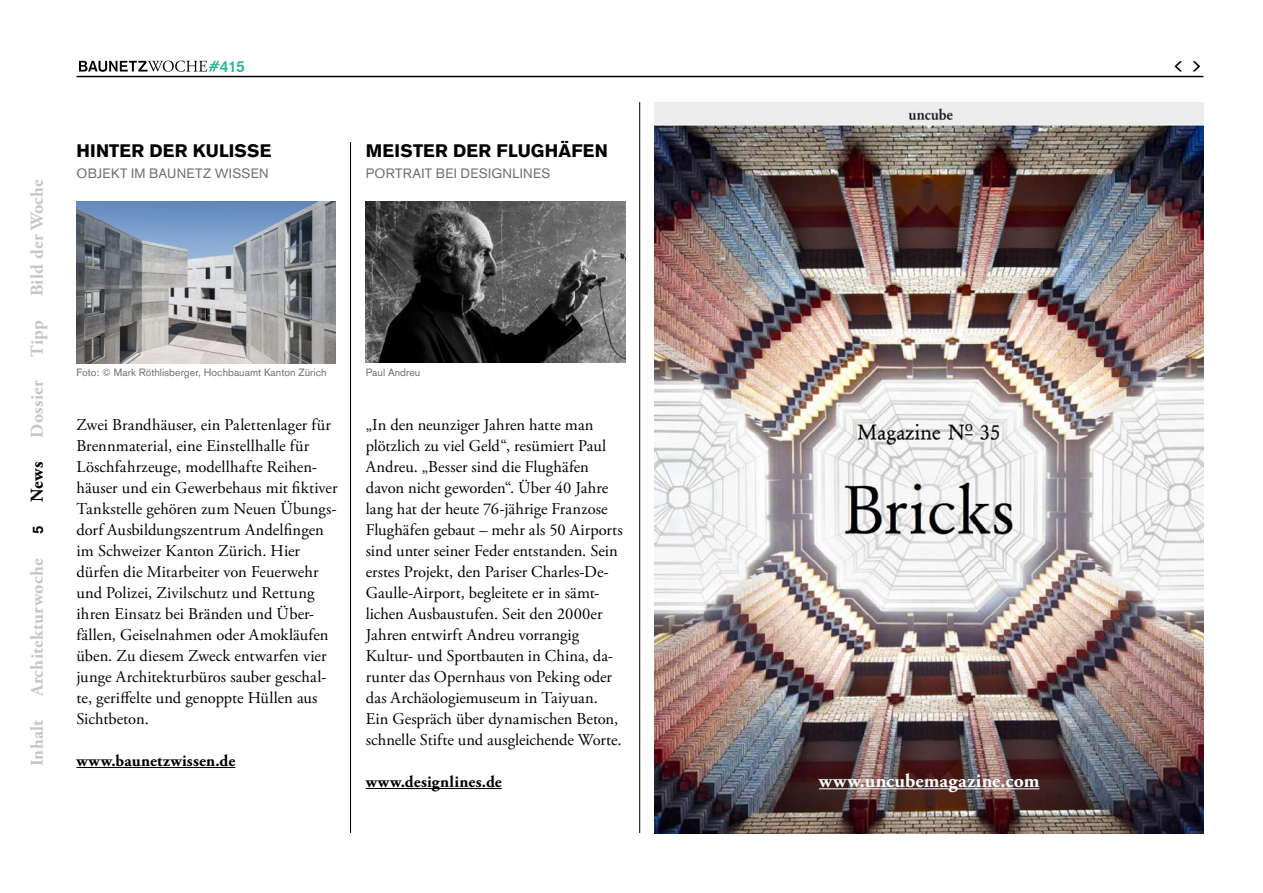
<style>
.page{position:relative;width:1263px;height:893px;background:#fff}
.page>*{position:absolute;margin:0;border:0;box-sizing:border-box;transform-origin:0 0}
.t1{font:700 19.5px "Adobe Garamond Pro";letter-spacing:.01em;color:#fff}
.t2{font:700 18px "Adobe Garamond Pro";letter-spacing:.02em;color:#c6c6c6}
.t3{font:700 18px "Akzidenz Grotesk BQ";letter-spacing:.015em;color:#000}
.t4{font:700 18px "Adobe Garamond Pro";color:#000}
.t5{font:16.5px/21px "Adobe Garamond Pro";color:#000}
.t6{font:700 16.5px "Adobe Garamond Pro";letter-spacing:.015em;color:#000}
.t7{font:500 15.75px "Akzidenz Grotesk BQ";color:#28b69f}
.t8{font:500 15px "Akzidenz Grotesk BQ";color:#000}
.t9{font:13.5px "Akzidenz Grotesk BQ";letter-spacing:.02em;color:#706f6f}
.t10{font:10.5px "Akzidenz Grotesk BQ";color:#706f6f}
</style>
<div class="page">
<hr style="left:77px;top:76px;width:1126px;height:1px;background:#000">
<svg style="left:1192px;top:61px;width:8px;height:10px"></svg>
<svg style="left:1174px;top:61px;width:8px;height:10px"></svg>
<img style="left:655px;top:102px;width:548px;height:731px">
<hr style="left:350px;top:142px;width:1px;height:691px;background:#000">
<hr style="left:639px;top:102px;width:1px;height:731px;background:#000">
<hr style="left:76px;top:767px;width:159px;height:1px;background:#000">
<img style="left:77px;top:202px;width:258px;height:161px">
<hr style="left:366px;top:788px;width:136px;height:1px;background:#000">
<img style="left:366px;top:201px;width:259px;height:162px">
<hr style="left:819px;top:788px;width:220px;height:1px;background:#fff">
<svg style="left:79px;top:61px;width:140px;height:11px"></svg>
<p class="t2" style="left:27px;top:296px;width:119px;rotate:-90deg">Bild der Woche</p>
<p class="t2" style="left:27px;top:357px;width:38px;rotate:-90deg">Tipp</p>
<p class="t2" style="left:27px;top:438px;width:59px;rotate:-90deg">Dossier</p>
<p class="t4" style="left:27px;top:502px;width:42px;rotate:-90deg">News</p>
<p class="t8" style="left:29px;top:534px;width:10px;rotate:-90deg">5</p>
<p class="t2" style="left:27px;top:696px;width:139px;rotate:-90deg">Architekturwoche</p>
<p class="t2" style="left:27px;top:766px;width:49px;rotate:-90deg">Inhalt</p>
<p class="t7" style="left:220px;top:56px;width:27px">415</p>
<p class="t3" style="left:76px;top:140px;width:196px">HINTER DER KULISSE</p>
<p class="t9" style="left:76px;top:165px;width:194px">OBJEKT IM BAUNETZ WISSEN</p>
<p class="t3" style="left:366px;top:140px;width:244px">MEISTER DER FLUGHÄFEN</p>
<p class="t9" style="left:366px;top:165px;width:186px">PORTRAIT BEI DESIGNLINES</p>
<p class="t10" style="left:76px;top:366px;width:252px">Foto: © Mark Röthlisberger, Hochbauamt Kanton Zürich</p>
<p class="t5" style="left:76px;top:415px;width:263px">Zwei Brandhäuser, ein Palettenlager für Brennmaterial, eine Einstellhalle für Löschfahrzeuge, modellhafte Reihen&shy;häuser und ein Gewerbehaus mit fiktiver Tankstelle gehören zum Neuen Übungs&shy;dorf Ausbildungszentrum Andelfingen im Schweizer Kanton Zürich. Hier dürfen die Mitarbeiter von Feuerwehr und Polizei, Zivilschutz und Rettung ihren Einsatz bei Bränden und Über&shy;fällen, Geiselnahmen oder Amokläufen üben. Zu diesem Zweck entwarfen vier junge Architekturbüros sauber geschal&shy;te, geriffelte und genoppte Hüllen aus Sichtbeton.</p>
<p class="t6" style="left:76px;top:751px;width:160px">www.baunetzwissen.de</p>
<p class="t10" style="left:366px;top:366px;width:56px">Paul Andreu</p>
<p class="t5" style="left:366px;top:415px;width:259px">„In den neunziger Jahren hatte man plötzlich zu viel Geld“, resümiert Paul Andreu. „Besser sind die Flughäfen davon nicht geworden“. Über 40 Jahre lang hat der heute 76-jährige Franzose Flughäfen gebaut – mehr als 50 Airports sind unter seiner Feder entstanden. Sein erstes Projekt, den Pariser Charles-De-Gaulle-Airport, begleitete er in sämt&shy;lichen Ausbaustufen. Seit den 2000er Jahren entwirft Andreu vorrangig Kultur- und Sportbauten in China, da&shy;runter das Opernhaus von Peking oder das Archäologiemuseum in Taiyuan.<br>Ein Gespräch über dynamischen Beton, schnelle Stifte und ausgleichende Worte.</p>
<p class="t6" style="left:366px;top:772px;width:137px">www.designlines.de</p>
<p class="t1" style="left:819px;top:769px;width:222px">www.uncubemagazine.com</p>
</div>
